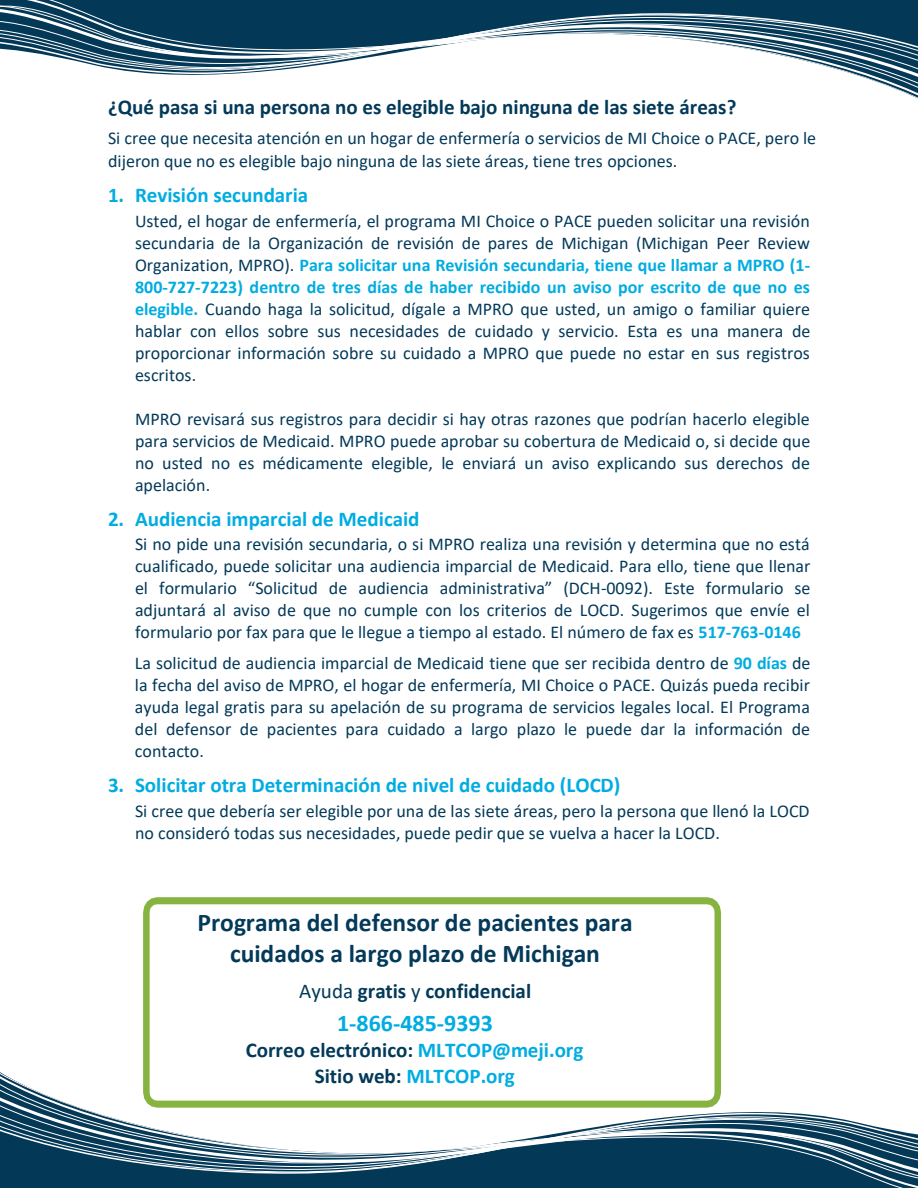
<style>
.page{position:relative;width:918px;height:1188px;background:#fff}
.page>*{position:absolute;margin:0;border:0;box-sizing:border-box;transform-origin:0 0}
.t1{font:700 25.5px/31.2px "Calibri";color:#033959;text-align:center}
.t2{font:700 24px "Calibri";letter-spacing:.005em;color:#00ace1}
.t3{font:700 21px/25.8px "Calibri";color:#033959;text-align:center}
.t4{font:700 21px "Calibri";color:#00ace1}
.t5{font:18px/22px "Calibri";color:#033959;text-align:justify}
.s1{font-weight:700;color:#00ace1}
.s2{font-weight:400}
.s3{color:#00ace1}
</style>
<div class="page">
<div style="left:0;top:1178px;width:918px;height:10px;background:#033857"></div>
<hr style="left:0;top:1174px;width:918px;height:4px;background:#033857">
<svg style="left:0;top:1072px;width:918px;height:102px"></svg>
<div style="left:0;top:0;width:918px;height:9px;background:#033857"></div>
<hr style="left:0;top:9px;width:918px;height:4px;background:#033857">
<svg style="left:0;top:13px;width:918px;height:86px"></svg>
<svg style="left:143px;top:897px;width:578px;height:211px"></svg>
<p class="t3" style="left:108px;top:94px;width:630px">¿Qué pasa si una persona no es elegible bajo ninguna de las siete áreas?</p>
<p class="t5" style="left:108px;top:126px;width:710px;line-height:22.8px">Si cree que necesita atención en un hogar de enfermería o servicios de MI Choice o PACE, pero le dijeron que no es elegible bajo ninguna de las siete áreas, tiene tres opciones.</p>
<p class="t4" style="left:108px;top:180px;width:202px">1. Revisión secundaria</p>
<p class="t5" style="left:135px;top:210px;width:677px">Usted, el hogar de enfermería, el programa MI Choice o PACE pueden solicitar una revisión secundaria de la Organización de revisión de pares de Michigan (Michigan Peer Review Organization, MPRO). <span class="s1">Para solicitar una Revisión secundaria, tiene que llamar a MPRO (1- 800-727-7223) dentro de tres días de haber recibido un aviso por escrito de que no es elegible.</span> Cuando haga la solicitud, dígale a MPRO que usted, un amigo o familiar quiere hablar con ellos sobre sus necesidades de cuidado y servicio. Esta es una manera de proporcionar información sobre su cuidado a MPRO que puede no estar en sus registros escritos.</p>
<p class="t5" style="left:135px;top:408px;width:677px">MPRO revisará sus registros para decidir si hay otras razones que podrían hacerlo elegible para servicios de Medicaid. MPRO puede aprobar su cobertura de Medicaid o, si decide que no usted no es médicamente elegible, le enviará un aviso explicando sus derechos de apelación.</p>
<p class="t4" style="left:108px;top:504px;width:313px">2. Audiencia imparcial de Medicaid</p>
<p class="t5" style="left:135px;top:533px;width:677px">Si no pide una revisión secundaria, o si MPRO realiza una revisión y determina que no está cualificado, puede solicitar una audiencia imparcial de Medicaid. Para ello, tiene que llenar el formulario “Solicitud de audiencia administrativa” (DCH-0092). Este formulario se adjuntará al aviso de que no cumple con los criterios de LOCD. Sugerimos que envíe el formulario por fax para que le llegue a tiempo al estado. El número de fax es <span class="s1">517-763-0146</span></p>
<p class="t5" style="left:135px;top:652px;width:677px">La solicitud de audiencia imparcial de Medicaid tiene que ser recibida dentro de <span class="s1">90 días</span> de la fecha del aviso de MPRO, el hogar de enfermería, MI Choice o PACE. Quizás pueda recibir ayuda legal gratis para su apelación de su programa de servicios legales local. El Programa del defensor de pacientes para cuidado a largo plazo le puede dar la información de contacto.</p>
<p class="t4" style="left:108px;top:770px;width:514px">3. Solicitar otra Determinación de nivel de cuidado (LOCD)</p>
<p class="t5" style="left:135px;top:800px;width:676px">Si cree que debería ser elegible por una de las siete áreas, pero la persona que llenó la LOCD no consideró todas sus necesidades, puede pedir que se vuelva a hacer la LOCD.</p>
<p class="t1" style="left:197px;top:906px;width:437px">Programa del defensor de pacientes para cuidados a largo plazo de Michigan</p>
<p class="t3" style="left:299px;top:978px;width:233px"><span class="s2">Ayuda</span> gratis <span class="s2">y</span> confidencial</p>
<p class="t2" style="left:337px;top:1006px;width:157px">1-866-485-9393</p>
<p class="t3" style="left:246px;top:1037px;width:339px">Correo electrónico: <span class="s3">MLTCOP@meji.org<br></span>Sitio web: <span class="s3">MLTCOP.org</span></p>
</div>
